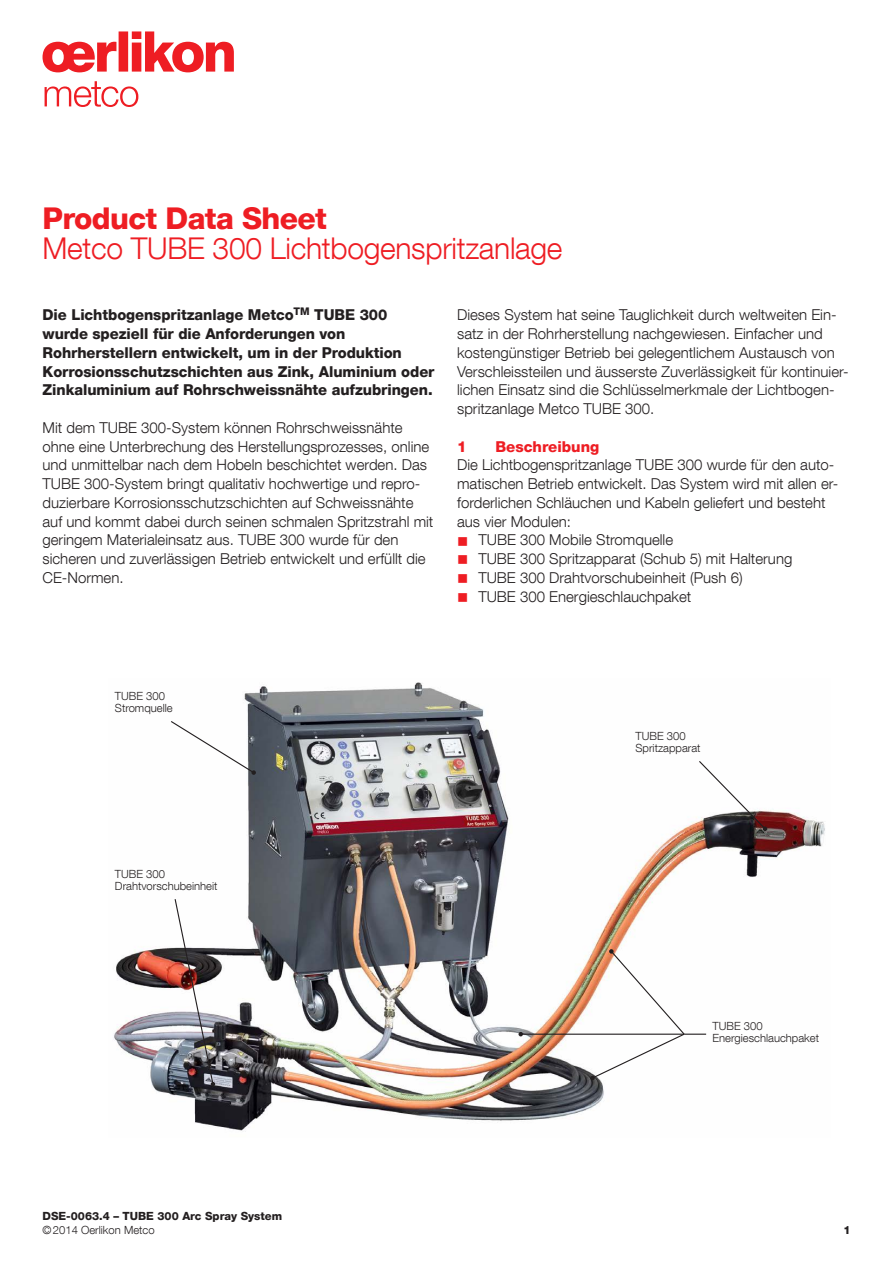
<style>
.page{position:relative;width:893px;height:1263px;background:#fff}
.page>*{position:absolute;margin:0;border:0;box-sizing:border-box;transform-origin:0 0}
.t1{font:300 30px "Helvetica Neue LT Com";letter-spacing:-.01em;color:#ee1d23}
.t2{font:800 30px "Helvetica Neue LT Com";letter-spacing:-.02em;color:#ee1d23}
.t3{font:300 15px/18.8px "Helvetica Neue LT Com";color:#231f20}
.t4{font:800 15px/18.8px "Helvetica Neue LT Com";letter-spacing:-.005em;color:#231f20}
.t5{font:800 15px "Helvetica Neue LT Com";color:#ee1d23}
.t6{font:300 11.25px/12px "Helvetica Neue LT Com";color:#231f20}
.t7{font:800 11.25px "Helvetica Neue LT Com";color:#231f20}
.s1{color:#ee1d23}
</style>
<div class="page">
<svg style="left:43px;top:31px;width:191px;height:41px"></svg>
<svg style="left:45px;top:81px;width:93px;height:26px"></svg>
<img style="left:114px;top:682px;width:711px;height:450px">
<hr style="left:684px;top:1033px;width:22px;height:2px;background:#231f20">
<svg style="left:590px;top:949px;width:96px;height:131px"></svg>
<hr style="left:521px;top:1033px;width:163px;height:2px;background:#231f20">
<svg style="left:518px;top:1032px;width:5px;height:4px"></svg>
<svg style="left:170px;top:720px;width:86px;height:55px"></svg>
<img style="left:174px;top:898px;width:41px;height:188px">
<svg style="left:698px;top:760px;width:69px;height:71px"></svg>
<h1 class="t2" style="left:43px;top:201px;width:286px">Product Data Sheet</h1>
<h1 class="t1" style="left:43px;top:230px;width:521px">Metco TUBE 300 Lichtbogenspritzanlage</h1>
<p class="t4" style="left:43px;top:306px;width:393px">Die Lichtbogenspritzanlage Metco<sup>TM</sup> TUBE 300 wurde speziell für die Anforderungen von Rohrherstellern entwickelt, um in der Produktion Korrosionsschutzschichten aus Zink, Aluminium oder Zinkaluminium auf Rohrschweissnähte aufzubringen.</p>
<p class="t3" style="left:43px;top:418px;width:392px">Mit dem TUBE 300-System können Rohrschweissnähte ohne eine Unterbrechung des Herstellungsprozesses, online und unmittelbar nach dem Hobeln beschichtet werden. Das TUBE 300-System bringt qualitativ hochwertige und repro&shy;duzierbare Korrosionsschutzschichten auf Schweissnähte auf und kommt dabei durch seinen schmalen Spritzstrahl mit geringem Materialeinsatz aus. TUBE 300 wurde für den sicheren und zuverlässigen Betrieb entwickelt und erfüllt die CE-Normen.</p>
<p class="t3" style="left:457px;top:305px;width:393px">Dieses System hat seine Tauglichkeit durch weltweiten Ein&shy;satz in der Rohrherstellung nachgewiesen. Einfacher und kostengünstiger Betrieb bei gelegentlichem Austausch von Verschleissteilen und äusserste Zuverlässigkeit für kontinuier&shy;lichen Einsatz sind die Schlüsselmerkmale der Lichtbogen&shy;spritzanlage Metco TUBE 300.</p>
<p class="t5" style="left:457px;top:437px;width:11px">1</p>
<p class="t5" style="left:495px;top:437px;width:105px">Beschreibung</p>
<p class="t3" style="left:457px;top:455px;width:383px">Die Lichtbogenspritzanlage TUBE 300 wurde für den auto&shy;matischen Betrieb entwickelt. Das System wird mit allen er&shy;forderlichen Schläuchen und Kabeln geliefert und besteht aus vier Modulen:</p>
<p class="t3" style="left:457px;top:530px;width:218px"><span class="s1">■</span> TUBE 300 Mobile Stromquelle</p>
<p class="t3" style="left:457px;top:549px;width:337px"><span class="s1">■</span> TUBE 300 Spritzapparat (Schub 5) mit Halterung</p>
<p class="t3" style="left:457px;top:568px;width:287px"><span class="s1">■</span> TUBE 300 Drahtvorschubeinheit (Push 6)</p>
<p class="t3" style="left:457px;top:587px;width:236px"><span class="s1">■</span> TUBE 300 Energieschlauchpaket</p>
<p class="t6" style="left:115px;top:690px;width:59px">TUBE 300<br>Stromquelle</p>
<p class="t6" style="left:635px;top:730px;width:67px">TUBE 300<br>Spritzapparat</p>
<p class="t6" style="left:115px;top:868px;width:104px">TUBE 300<br>Drahtvorschubeinheit</p>
<p class="t6" style="left:712px;top:1019px;width:108px">TUBE 300<br>Energieschlauchpaket</p>
<p class="t7" style="left:43px;top:1209px;width:241px">DSE-0063.4 – TUBE 300 Arc Spray System</p>
<p class="t6" style="left:43px;top:1223px;width:114px">© 2014 Oerlikon Metco</p>
<p class="t7" style="left:843px;top:1223px;width:9px">1</p>
</div>
